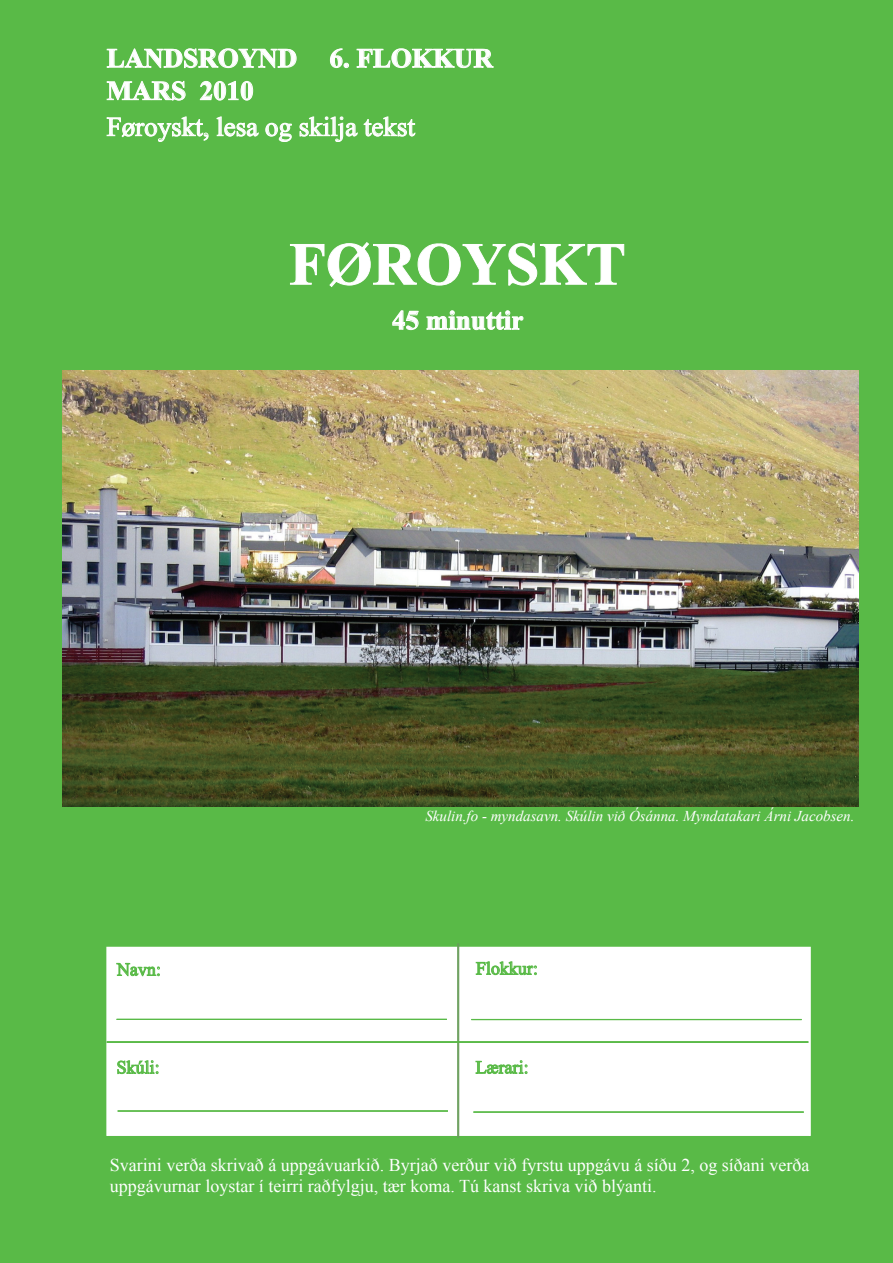
<style>
.page{position:relative;width:893px;height:1263px;background:#fff}
.page>*{position:absolute;margin:0;border:0;box-sizing:border-box;transform-origin:0 0}
.t1{font:700 60px "Times New Roman";color:#fff}
.t2{font:700 27px/32.4px "Times New Roman";color:#fff}
.t3{font:27px "Times New Roman";color:#fff}
.t4{font:18px/21.6px "Times New Roman";color:#fff}
.t5{font:18px "Times New Roman";color:#59ba47}
.t6{font:italic 15px "Times New Roman";color:#fff}
</style>
<div class="page">
<div style="left:0;top:0;width:893px;height:1262px;background:#59ba47"></div>
<svg style="left:106px;top:48px;width:191px;height:20px;background:#86cc79"></svg>
<svg style="left:330px;top:48px;width:19px;height:20px"></svg>
<svg style="left:356px;top:49px;width:138px;height:19px;background:#88cd7b"></svg>
<svg style="left:106px;top:80px;width:80px;height:21px;background:#88cd7b"></svg>
<svg style="left:200px;top:80px;width:53px;height:21px"></svg>
<svg style="left:106px;top:116px;width:103px;height:26px;background:#7ec970"></svg>
<svg style="left:216px;top:116px;width:43px;height:21px"></svg>
<svg style="left:265px;top:122px;width:27px;height:20px"></svg>
<svg style="left:299px;top:116px;width:117px;height:26px;background:#80ca72"></svg>
<svg style="left:290px;top:241px;width:334px;height:46px;background:#6ec25e"></svg>
<svg style="left:392px;top:310px;width:27px;height:20px"></svg>
<svg style="left:426px;top:310px;width:98px;height:20px;background:#86cc79"></svg>
<svg style="left:106px;top:946px;width:705px;height:189px"></svg>
<hr style="left:458px;top:943px;width:1px;height:194px;background:#699e5b">
<hr style="left:457px;top:943px;width:1px;height:194px;background:#699e5b">
<hr style="left:107px;top:1041px;width:701px;height:1px;background:#59ba47">
<hr style="left:107px;top:1042px;width:701px;height:1px;background:#59ba47">
<svg style="left:116px;top:962px;width:44px;height:14px"></svg>
<svg style="left:475px;top:959px;width:62px;height:18px"></svg>
<svg style="left:117px;top:1059px;width:42px;height:16px"></svg>
<svg style="left:475px;top:1059px;width:53px;height:16px"></svg>
<hr style="left:117px;top:1018px;width:330px;height:1px;background:#59ba47">
<hr style="left:117px;top:1019px;width:330px;height:1px;background:#59ba47">
<hr style="left:471px;top:1019px;width:331px;height:1px;background:#59ba47">
<hr style="left:473px;top:1111px;width:331px;height:1px;background:#59ba47">
<hr style="left:118px;top:1110px;width:330px;height:1px;background:#59ba47">
<img style="left:63px;top:370px;width:795px;height:436px">
<h2 class="t2" style="left:107px;top:41px;width:388px">LANDSROYND 6. FLOKKUR<br>MARS 2010</h2>
<h2 class="t3" style="left:107px;top:108px;width:310px">Føroyskt, lesa og skilja tekst</h2>
<h1 class="t1" style="left:289px;top:223px;width:338px">FØROYSKT</h1>
<h2 class="t2" style="left:392px;top:303px;width:133px">45 minuttir</h2>
<p class="t6" style="left:425px;top:805px;width:431px">Skulin.fo - myndasavn. Skúlin við Ósánna. Myndatakari Árni Jacobsen.</p>
<p class="t5" style="left:117px;top:957px;width:45px">Navn:</p>
<p class="t5" style="left:476px;top:956px;width:64px">Flokkur:</p>
<p class="t5" style="left:117px;top:1055px;width:45px">Skúli:</p>
<p class="t5" style="left:476px;top:1055px;width:54px">Lærari:</p>
<p class="t4" style="left:110px;top:1153px;width:701px">Svarini verða skrivað á uppgávuarkið. Byrjað verður við fyrstu uppgávu á síðu 2, og síðani verða uppgávurnar loystar í teirri raðfylgju, tær koma. Tú kanst skriva við blýanti.</p>
</div>
